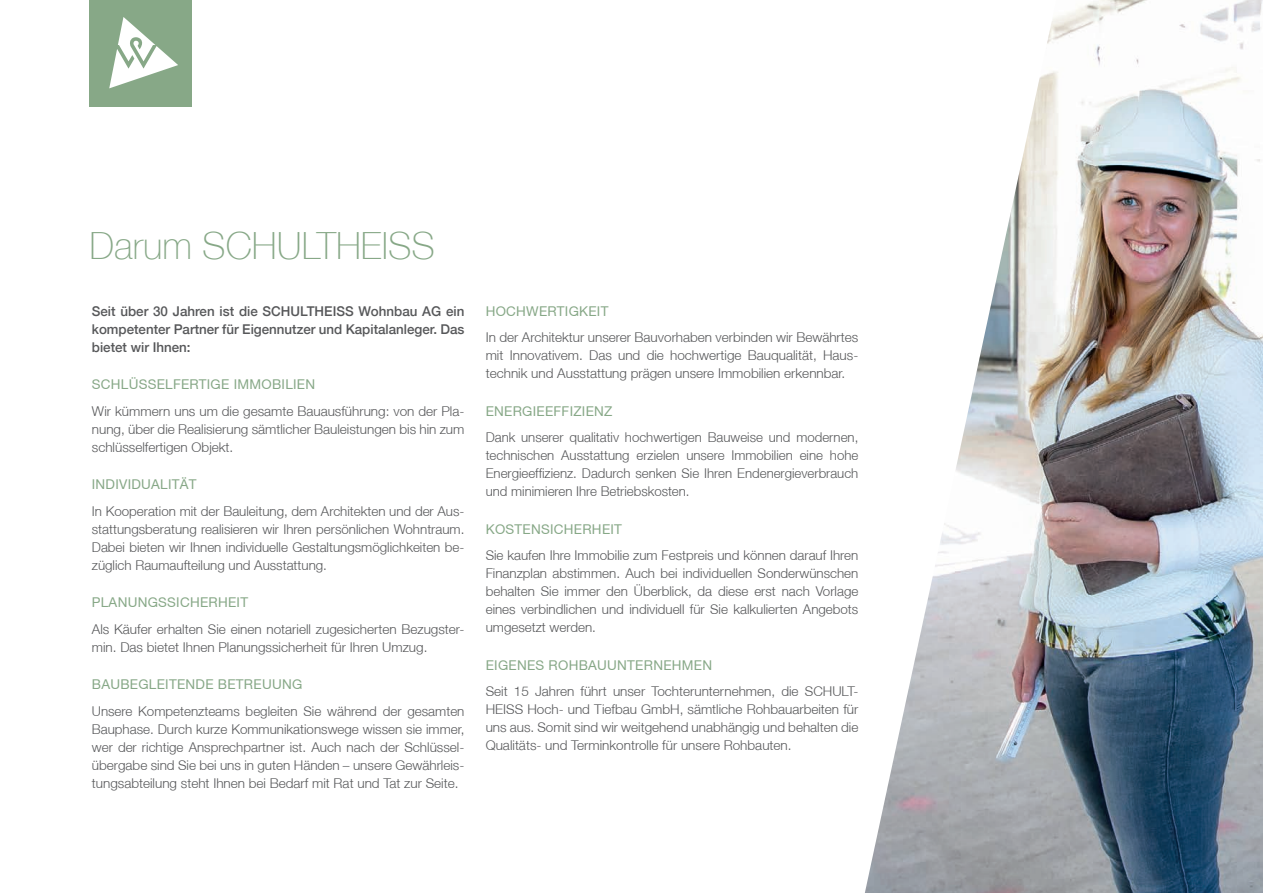
<style>
.page{position:relative;width:1263px;height:893px;background:#fff}
.page>*{position:absolute;margin:0;border:0;box-sizing:border-box;transform-origin:0 0}
.t1{font:100 37.5px "Helvetica Neue";color:#87a887}
.fliestext{font:300 13.5px/18px "Helvetica Neue";color:#57585a;text-align:justify}
.t2{font:13.5px "Helvetica Neue";letter-spacing:.02em;color:#87a887}
.fliestext-2{font:500 13.5px/18px "Helvetica Neue";color:#57585a;text-align:justify}
</style>
<div class="page">
<img style="left:1091px;top:0;width:172px;height:893px">
<svg style="left:865px;top:3px;width:226px;height:890px"></svg>
<div style="left:90px;top:0;width:102px;height:106px;background:#87a887"></div>
<svg style="left:109px;top:17px;width:69px;height:71px"></svg>
<p class="t1" style="left:90px;top:224px;width:347px">Darum SCHULTHEISS</p>
<p class="fliestext-2" style="left:92px;top:302px;width:374px">Seit über 30 Jahren ist die SCHULTHEISS Wohnbau AG ein kompetenter Partner für Eigennutzer und Kapitalanleger. Das bietet wir Ihnen:</p>
<p class="t2" style="left:92px;top:376px;width:225px">SCHLÜSSELFERTIGE IMMOBILIEN</p>
<p class="fliestext" style="left:92px;top:402px;width:374px">Wir kümmern uns um die gesamte Bauausführung: von der Pla&shy;nung, über die Realisierung sämtlicher Bauleistungen bis hin zum schlüsselfertigen Objekt.</p>
<p class="t2" style="left:92px;top:476px;width:106px">INDIVIDUALITÄT</p>
<p class="fliestext" style="left:92px;top:502px;width:374px">In Kooperation mit der Bauleitung, dem Architekten und der Aus&shy;stattungsberatung realisieren wir Ihren persönlichen Wohntraum.<br>Dabei bieten wir Ihnen individuelle Gestaltungsmöglichkeiten be&shy;züglich Raumaufteilung und Ausstattung.</p>
<p class="t2" style="left:92px;top:594px;width:158px">PLANUNGSSICHERHEIT</p>
<p class="fliestext" style="left:92px;top:620px;width:374px">Als Käufer erhalten Sie einen notariell zugesicherten Bezugster&shy;min. Das bietet Ihnen Planungssicherheit für Ihren Umzug.</p>
<p class="t2" style="left:92px;top:676px;width:212px">BAUBEGLEITENDE BETREUUNG</p>
<p class="fliestext" style="left:92px;top:702px;width:374px">Unsere Kompetenzteams begleiten Sie während der gesamten Bauphase. Durch kurze Kommunikationswege wissen sie immer, wer der richtige Ansprechpartner ist. Auch nach der Schlüssel&shy;übergabe sind Sie bei uns in guten Händen – unsere Gewährleis&shy;tungsabteilung steht Ihnen bei Bedarf mit Rat und Tat zur Seite.</p>
<p class="t2" style="left:486px;top:303px;width:124px">HOCHWERTIGKEIT</p>
<p class="fliestext" style="left:486px;top:328px;width:374px">In der Architektur unserer Bauvorhaben verbinden wir Bewährtes mit Innovativem. Das und die hochwertige Bauqualität, Haus&shy;technik und Ausstattung prägen unsere Immobilien erkennbar.</p>
<p class="t2" style="left:486px;top:403px;width:128px">ENERGIEEFFIZIENZ</p>
<p class="fliestext" style="left:486px;top:428px;width:374px">Dank unserer qualitativ hochwertigen Bauweise und modernen, technischen Ausstattung erzielen unsere Immobilien eine hohe Energieeffizienz. Dadurch senken Sie Ihren Endenergieverbrauch und minimieren Ihre Betriebskosten.</p>
<p class="t2" style="left:486px;top:521px;width:138px">KOSTENSICHERHEIT</p>
<p class="fliestext" style="left:486px;top:546px;width:374px">Sie kaufen Ihre Immobilie zum Festpreis und können darauf Ihren Finanzplan abstimmen. Auch bei individuellen Sonderwünschen behalten Sie immer den Überblick, da diese erst nach Vorlage eines verbindlichen und individuell für Sie kalkulierten Angebots umgesetzt werden.</p>
<p class="t2" style="left:486px;top:657px;width:228px">EIGENES ROHBAUUNTERNEHMEN</p>
<p class="fliestext" style="left:486px;top:682px;width:374px">Seit 15 Jahren führt unser Tochterunternehmen, die SCHULT-HEISS Hoch- und Tiefbau GmbH, sämtliche Rohbauarbeiten für uns aus. Somit sind wir weitgehend unabhängig und behalten die Qualitäts- und Terminkontrolle für unsere Rohbauten.</p>
</div>
